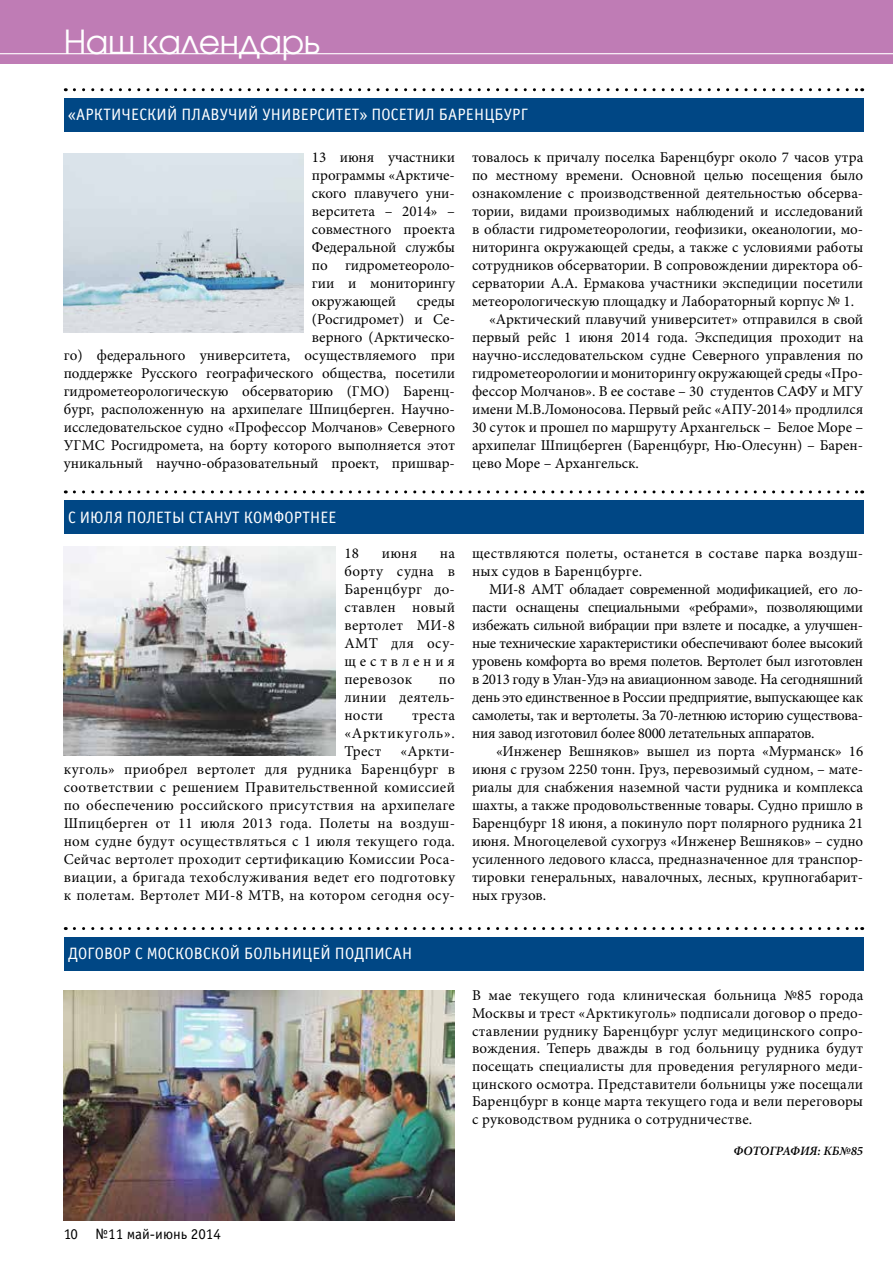
<style>
.page{position:relative;width:893px;height:1263px;background:#fff}
.page>*{position:absolute;margin:0;border:0;box-sizing:border-box;transform-origin:0 0}
.t1{font:33px "Avant Garde Gothic Book ITC";color:#fff}
.t2{font:16.5px "Officina Sans Book ITC";letter-spacing:.09em;color:#fff}
.t3{font:15px/18px "Minion Pro";color:#000;text-align:justify}
.t4{font:15px/18px "Minion Pro";letter-spacing:.02em;color:#000}
.t5{font:15px "Officina Sans Book ITC";color:#000}
.t6{font:italic 600 12.75px "Minion Pro";color:#000}
</style>
<div class="page">
<svg style="left:74px;top:88px;width:789px;height:3px"></svg>
<div style="left:64px;top:98px;width:799px;height:34px;background:#004785"></div>
<svg style="left:74px;top:927px;width:789px;height:3px"></svg>
<div style="left:64px;top:937px;width:799px;height:34px;background:#004785"></div>
<svg style="left:74px;top:490px;width:789px;height:3px"></svg>
<div style="left:64px;top:500px;width:799px;height:34px;background:#004785"></div>
<div style="left:0;top:0;width:893px;height:63px;background:#bf7cb5"></div>
<img style="left:64px;top:990px;width:391px;height:230px">
<img style="left:64px;top:153px;width:239px;height:179px">
<img style="left:64px;top:547px;width:272px;height:208px">
<hr style="left:0;top:53px;width:893px;height:1px;background:#fff">
<h1 class="t1" style="left:64px;top:22px;width:258px">Наш календарь</h1>
<p class="t2" style="left:68px;top:105px;width:205px">«Аркти ческий плавучий унив</p>
<p class="t2" style="left:301px;top:105px;width:18px">ерсит</p>
<p class="t2" style="left:344px;top:105px;width:160px">ет» посетил Бар енцбург</p>
<p class="t3" style="left:312px;top:148px;width:145px">13 июня участники программы «Арктиче&shy;ского плавучего уни&shy;верситета – 2014» – совместного проекта Федеральной службы по гидрометеороло&shy;гии и мониторингу окружающей</p>
<p class="t3" style="left:64px;top:292px;width:393px;text-align:right">среды<br>(Росгидромет) и Се-<br>верного (Арктическо-<br>го) федерального университета, осуществляемого при поддержке Русского географического общества, посетили гидрометеорологическую обсерваторию (ГМО) Баренц&shy;бург, расположенную на архипелаге Шпицберген. Научно&shy;исследовательское судно «Профессор Молчанов» Северного УГМС Росгидромета, на борту которого выполняется этот уникальный научно-образовательный проект, пришвар-</p>
<p class="t2" style="left:68px;top:507px;width:130px">С июля полеты станут</p>
<p class="t2" style="left:244px;top:507px;width:20px">комфортн</p>
<p class="t2" style="left:320px;top:507px;width:18px">ее</p>
<p class="t3" style="left:344px;top:544px;width:16px">18</p>
<p class="t3" style="left:382px;top:544px;width:37px">июня</p>
<p class="t3" style="left:344px;top:544px;width:112px;text-indent:95px">на борту судна в Баренцбург до&shy;ставлен новый вертолет МИ-8<br>АМТ для осу&shy;ществления перевозок</p>
<p class="t3" style="left:344px;top:670px;width:112px;text-indent:94px">по линии деятель&shy;ности</p>
<p class="t3" style="left:344px;top:706px;width:112px;text-indent:68px">треста «Арктикуголь».<br>Трест</p>
<p class="t3" style="left:64px;top:742px;width:393px;text-indent:337px">«Аркти&shy;куголь» приобрел вертолет для рудника Баренцбург в соответствии с решением Правительственной комиссией по обеспечению российского присутствия на архипелаге Шпицберген от 11 июля 2013 года. Полеты на воздуш&shy;ном судне будут осуществляться с 1 июля текущего года.<br>Сейчас вертолет проходит сертификацию Комиссии Роса&shy;виации, а бригада техобслуживания ведет его подготовку к полетам. Вертолет МИ-8 МТВ, на котором сегодня осу-</p>
<p class="t2" style="left:68px;top:944px;width:20px">Договор</p>
<p class="t2" style="left:135px;top:944px;width:211px">с московской больни цей подписан</p>
<p class="t3" style="left:472px;top:148px;width:393px">товалось к причалу поселка Баренцбург около 7 часов утра</p>
<p class="t3" style="left:472px;top:166px;width:393px">по местному времени. Основной целью посещения было</p>
<p class="t3" style="left:472px;top:184px;width:393px">ознакомление с производственной деятельностью обсерва-</p>
<p class="t3" style="left:472px;top:202px;width:393px">тории, видами производимых наблюдений и исследований</p>
<p class="t3" style="left:472px;top:220px;width:393px">в области гидрометеорологии, геофизики, океанологии, мо-</p>
<p class="t3" style="left:472px;top:238px;width:393px">ниторинга окружающей среды, а также с условиями работы</p>
<p class="t3" style="left:472px;top:256px;width:393px">сотрудников обсерватории. В сопровождении директора об-</p>
<p class="t3" style="left:472px;top:274px;width:393px">серватории А.А. Ермакова участники экспедиции посетили</p>
<p class="t3" style="left:472px;top:292px;width:384px">метеорологическую площадку и Лабораторный корпус № 1.</p>
<p class="t3" style="left:489px;top:310px;width:376px">«Арктический плавучий университет» отправился в свой</p>
<p class="t3" style="left:472px;top:328px;width:393px">первый рейс 1 июня 2014 года. Экспедиция проходит на</p>
<p class="t3" style="left:472px;top:346px;width:393px">научно-исследовательском судне Северного управления по</p>
<p class="t3" style="left:472px;top:364px;width:393px">гидрометеорологии и мониторингу окружающей среды «Про-</p>
<p class="t3" style="left:472px;top:382px;width:393px">фессор Молчанов». В ее составе – 30 студентов САФУ и МГУ</p>
<p class="t3" style="left:472px;top:400px;width:393px">имени М.В.Ломоносова. Первый рейс «АПУ-2014» продлился</p>
<p class="t3" style="left:472px;top:418px;width:393px">30 суток и прошел по маршруту Архангельск – Белое Море –</p>
<p class="t3" style="left:472px;top:436px;width:393px">архипелаг Шпицберген (Баренцбург, Ню-Олесунн) – Барен-</p>
<p class="t3" style="left:472px;top:454px;width:169px">цево Море – Архангельск.</p>
<p class="t4" style="left:472px;top:544px;width:393px">ществляются полеты, останется в составе парка воздуш&shy;ных судов в Баренцбурге.</p>
<p class="t3" style="left:472px;top:580px;width:393px;text-indent:17px">МИ-8 АМТ обладает современной модификацией, его ло&shy;пасти оснащены специальными «ребрами», позволяющими избежать сильной вибрации при взлете и посадке, а улучшен&shy;ные технические характеристики обеспечивают более высокий уровень комфорта во время полетов. Вертолет был изготовлен в 2013 году в Улан-Удэ на авиационном заводе. На сегодняшний день это единственное в России предприятие, выпускающее как самолеты, так и вертолеты. За 70-летнюю историю существова&shy;ния завод изготовил более 8000 летательных аппаратов.</p>
<p class="t3" style="left:472px;top:742px;width:393px;text-indent:24px">«Инженер Вешняков» вышел из порта «Мурманск» 16 июня с грузом 2250 тонн. Груз, перевозимый судном, – мате&shy;риалы для снабжения наземной части рудника и комплекса шахты, а также продовольственные товары. Судно пришло в Баренцбург 18 июня, а покинуло порт полярного рудника 21 июня. Многоцелевой сухогруз «Инженер Вешняков» – судно усиленного ледового класса, предназначенное для транспор&shy;тировки генеральных, навалочных, лесных, крупногабарит&shy;ных грузов.</p>
<p class="t3" style="left:472px;top:986px;width:393px">В мае текущего года клиническая больница №85 города Москвы и трест «Арктикуголь» подписали договор о предо&shy;ставлении руднику Баренцбург услуг медицинского сопро&shy;вождения. Теперь дважды в год больницу рудника будут посещать специалисты для проведения регулярного меди&shy;цинского осмотра. Представители больницы уже посещали Баренцбург в конце марта текущего года и вели переговоры с руководством рудника о сотрудничестве.</p>
<p class="t6" style="left:733px;top:1142px;width:131px">ФОТОГРАФИЯ: КБ№85</p>
<p class="t5" style="left:64px;top:1225px;width:159px">10 №11 май-июнь 2014</p>
</div>
